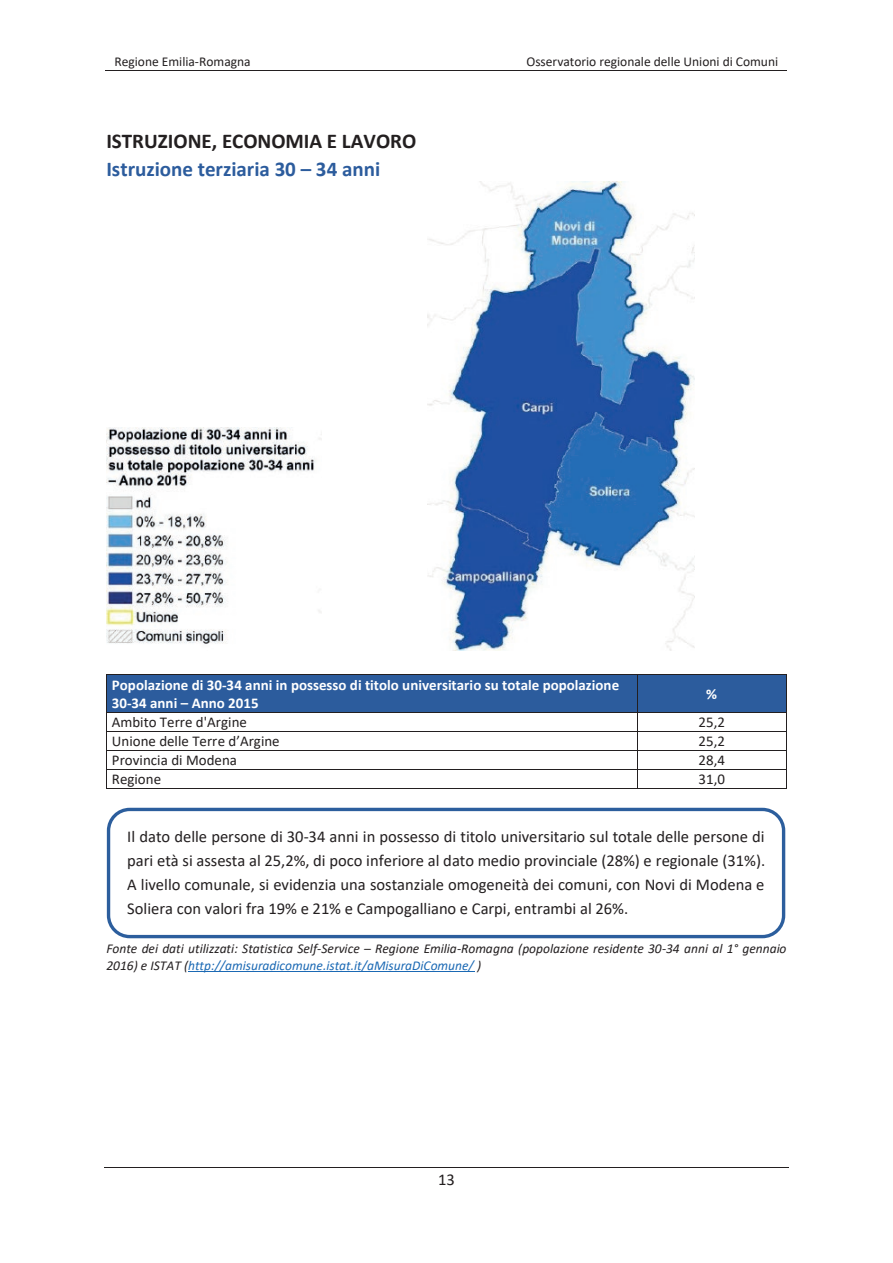
<style>
.page{position:relative;width:893px;height:1263px;background:#fff}
.page>*{position:absolute;margin:0;border:0;box-sizing:border-box;transform-origin:0 0}
.t1{font:700 21px/28.8px "Calibri";color:#2c5c9d}
.t2{font:16.5px/24px "Calibri";color:#231f20;text-align:justify}
.t3{font:700 15px/18.5px "Calibri";color:#fff}
.t4{font:15px "Calibri";color:#231f20}
.t5{font:italic 13.5px/16.5px "Calibri";color:#231f20}
.t6{font:13.5px "Calibri";color:#231f20}
.s1{color:#231f20}
.s2{color:#1b69b4}
</style>
<div class="page">
<hr style="left:105px;top:70px;width:342px;height:1px;background:#231f20">
<hr style="left:446px;top:70px;width:341px;height:1px;background:#231f20">
<hr style="left:104px;top:1167px;width:685px;height:1px;background:#231f20">
<div style="left:112px;top:675px;width:520px;height:19px;background:#2c5c9d"></div>
<div style="left:112px;top:694px;width:520px;height:18px;background:#2c5c9d"></div>
<div style="left:638px;top:675px;width:148px;height:37px;background:#2c5c9d"></div>
<hr style="left:106px;top:675px;width:680px;height:1px;background:#231f20">
<hr style="left:106px;top:675px;width:1px;height:37px;background:#231f20">
<hr style="left:637px;top:675px;width:1px;height:37px;background:#231f20">
<hr style="left:786px;top:675px;width:1px;height:37px;background:#231f20">
<hr style="left:106px;top:712px;width:680px;height:1px;background:#231f20">
<hr style="left:106px;top:731px;width:680px;height:1px;background:#231f20">
<hr style="left:106px;top:750px;width:680px;height:1px;background:#231f20">
<hr style="left:106px;top:769px;width:680px;height:1px;background:#231f20">
<svg style="left:106px;top:713px;width:1px;height:75px"></svg>
<hr style="left:106px;top:788px;width:531px;height:1px;background:#231f20">
<svg style="left:637px;top:713px;width:1px;height:76px"></svg>
<hr style="left:638px;top:788px;width:148px;height:1px;background:#231f20">
<svg style="left:786px;top:712px;width:1px;height:77px"></svg>
<hr style="left:188px;top:971px;width:286px;height:1px;background:#1b69b4">
<img style="left:106px;top:428px;width:215px;height:216px">
<img style="left:427px;top:182px;width:267px;height:468px">
<div style="left:107px;top:808px;width:678px;height:130px;border:3px solid #2c5e9d;border-radius:21px"></div>
<p class="t6" style="left:114px;top:52px;width:138px">Regione Emilia-Romagna</p>
<p class="t6" style="left:526px;top:52px;width:253px">Osservatorio regionale delle Unioni di Comuni</p>
<p class="t1" style="left:106px;top:126px;width:311px"><span class="s1">ISTRUZIONE, ECONOMIA E LAVORO<br></span>Istruzione terziaria 30 – 34 anni</p>
<p class="t3" style="left:112px;top:675px;width:509px">Popolazione di 30-34 anni in possesso di titolo universitario su totale popolazione<br>30-34 anni – Anno 2015</p>
<p class="t3" style="left:706px;top:684px;width:12px">%</p>
<p class="t4" style="left:112px;top:712px;width:137px">Ambito Terre d'Argine</p>
<p class="t4" style="left:698px;top:712px;width:28px">25,2</p>
<p class="t4" style="left:112px;top:731px;width:169px">Unione delle Terre d’Argine</p>
<p class="t4" style="left:698px;top:731px;width:28px">25,2</p>
<p class="t4" style="left:112px;top:750px;width:127px">Provincia di Modena</p>
<p class="t4" style="left:698px;top:750px;width:28px">28,4</p>
<p class="t4" style="left:112px;top:769px;width:51px">Regione</p>
<p class="t4" style="left:698px;top:769px;width:28px">31,0</p>
<p class="t2" style="left:127px;top:824px;width:639px">Il dato delle persone di 30-34 anni in possesso di titolo universitario sul totale delle persone di pari età si assesta al 25,2%, di poco inferiore al dato medio provinciale (28%) e regionale (31%).<br>A livello comunale, si evidenzia una sostanziale omogeneità dei comuni, con Novi di Modena e Soliera con valori fra 19% e 21% e Campogalliano e Carpi, entrambi al 26%.</p>
<p class="t5" style="left:106px;top:940px;width:682px">Fonte dei dati utilizzati: Statistica Self-Service – Regione Emilia-Romagna (popolazione residente 30-34 anni al 1° gennaio<br>2016) e ISTAT (<span class="s2">http://amisuradicomune.istat.it/aMisuraDiComune/</span> )</p>
<p class="t2" style="left:438px;top:1167px;width:18px">13</p>
</div>
